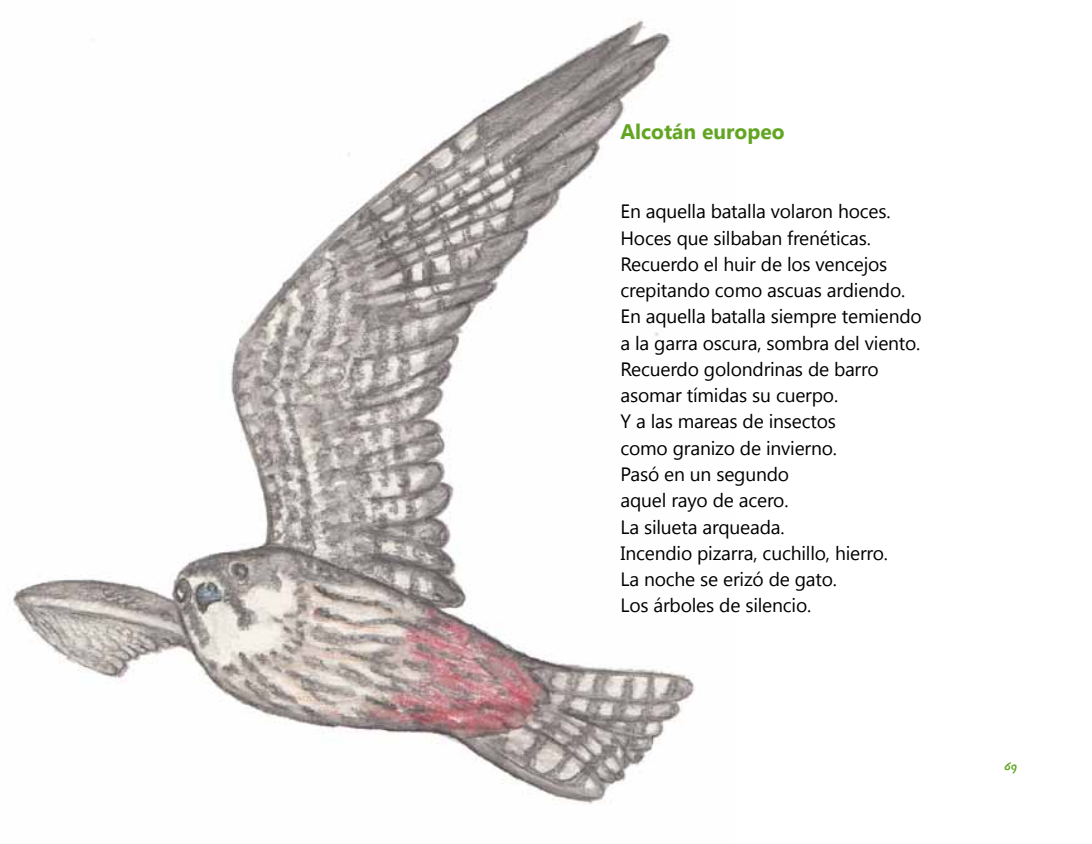
<style>
.page{position:relative;width:1092px;height:844px;background:#fff}
.page>*{position:absolute;margin:0;border:0;box-sizing:border-box;transform-origin:0 0}
.t1{font:700 21px "Segoe UI";color:#62a522}
.t2{font:19.25px/26.2px "Segoe UI";letter-spacing:-.01em;color:#000}
.t3{font:14px "Roman Antique";color:#62a522}
</style>
<div class="page">
<img style="left:13px;top:18px;width:682px;height:787px">
<p class="t1" style="left:620px;top:117px;width:166px">Alcotán europeo</p>
<p class="t2" style="left:620px;top:197px;width:303px">En aquella batalla volaron hoces.<br>Hoces que silbaban frenéticas.<br>Recuerdo el huir de los vencejos crepitando como ascuas ardiendo.<br>En aquella batalla siempre temiendo a la garra oscura, sombra del viento.<br>Recuerdo golondrinas de barro asomar tímidas su cuerpo.<br>Y a las mareas de insectos<br>como granizo de invierno.<br>Pasó en un segundo<br>aquel rayo de acero.<br>La silueta arqueada.<br>Incendio pizarra, cuchillo, hierro.<br>La noche se erizó de gato.<br>Los árboles de silencio.</p>
<p class="t3" style="left:1004px;top:757px;width:14px">69</p>
</div>
